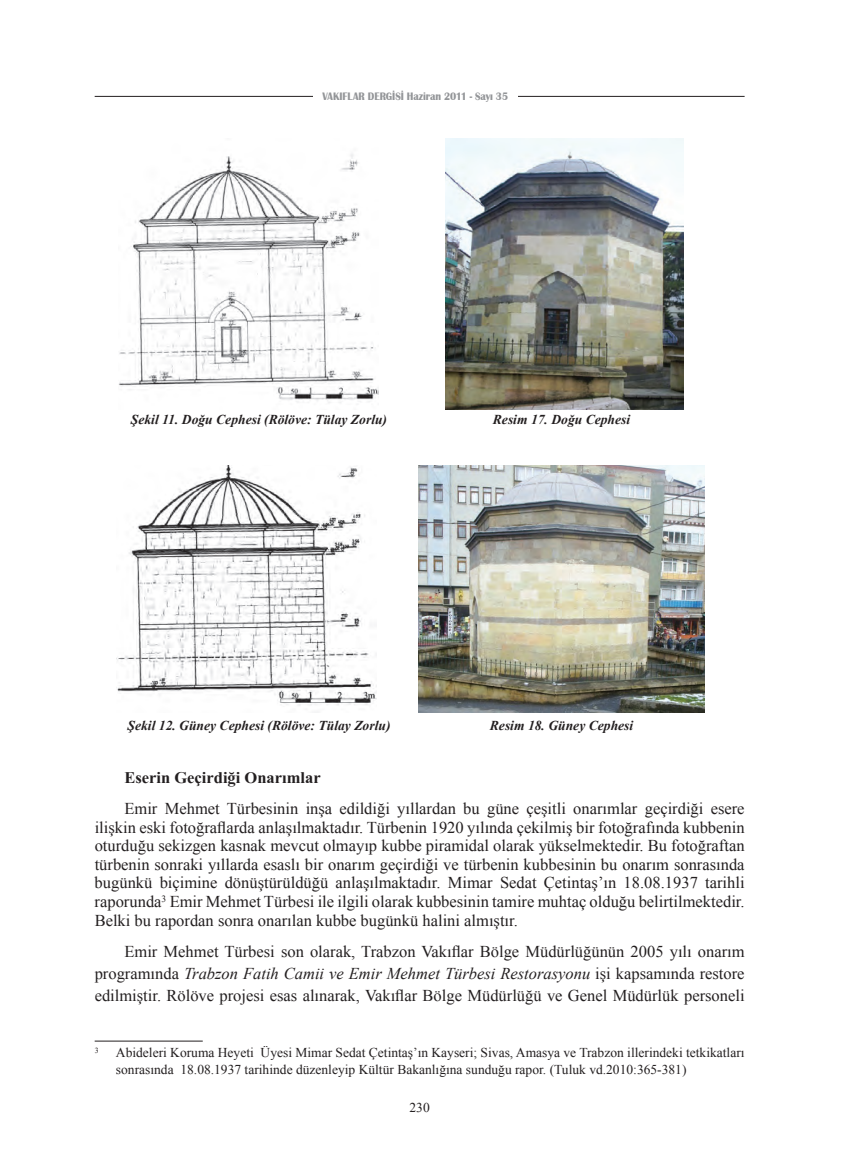
<style>
.page{position:relative;width:851px;height:1170px;background:#fff}
.page>*{position:absolute;margin:0;border:0;box-sizing:border-box;transform-origin:0 0}
.t1{font:16.5px/18.6px "Times New Roman";color:#231f20;text-align:justify}
.t2{font:700 16.5px "Times New Roman";color:#231f20}
.t3{font:italic 700 13.65px "Times New Roman";color:#231f20}
.t4{font:13.5px/16.2px "Times New Roman";color:#231f20}
.t5{font:700 11.1px "Britannic T";color:#939598;scale:.9 1}
.t6{font:7.8px "Times New Roman";color:#231f20}
.s1{font-style:italic}
</style>
<div class="page">
<hr style="left:95px;top:96px;width:649px;height:1px;background:#231f20">
<div style="left:313px;top:91px;width:204px;height:10px;background:#fff"></div>
<hr style="left:95px;top:1040px;width:108px;height:1px;background:#231f20">
<img style="left:445px;top:138px;width:238px;height:271px">
<img style="left:119px;top:154px;width:259px;height:249px">
<img style="left:418px;top:465px;width:286px;height:247px">
<img style="left:116px;top:465px;width:260px;height:241px">
<p class="t5" style="left:322px;top:89px;width:208px">VAKIFLAR DERGİSİ Haziran 2011 - Sayı 35</p>
<p class="t3" style="left:131px;top:411px;width:258px">Şekil 11. Doğu Cephesi (Rölöve: Tülay Zorlu)</p>
<p class="t3" style="left:493px;top:411px;width:139px">Resim 17. Doğu Cephesi</p>
<p class="t3" style="left:127px;top:717px;width:264px">Şekil 12. Güney Cephesi (Rölöve: Tülay Zorlu)</p>
<p class="t3" style="left:490px;top:717px;width:145px">Resim 18. Güney Cephesi</p>
<p class="t2" style="left:124px;top:771px;width:198px">Eserin Geçirdiği Onarımlar</p>
<p class="t1" style="left:95px;top:799px;width:651px;text-indent:30px">Emir Mehmet Türbesinin inşa edildiği yıllardan bu güne çeşitli onarımlar geçirdiği esere ilişkin eski fotoğraflarda anlaşılmaktadır. Türbenin 1920 yılında çekilmiş bir fotoğrafında kubbenin oturduğu sekizgen kasnak mevcut olmayıp kubbe piramidal olarak yükselmektedir. Bu fotoğraftan türbenin sonraki yıllarda esaslı bir onarım geçirdiği ve türbenin kubbesinin bu onarım sonrasında bugünkü biçimine dönüştürüldüğü anlaşılmaktadır. Mimar Sedat Çetintaş’ın 18.08.1937 tarihli raporunda<sup>3</sup> Emir Mehmet Türbesi ile ilgili olarak kubbesinin tamire muhtaç olduğu belirtilmektedir.<br>Belki bu rapordan sonra onarılan kubbe bugünkü halini almıştır.</p>
<p class="t1" style="left:95px;top:940px;width:651px;line-height:21.9px;text-indent:30px">Emir Mehmet Türbesi son olarak, Trabzon Vakıflar Bölge Müdürlüğünün 2005 yılı onarım programında <span class="s1">Trabzon Fatih Camii ve Emir Mehmet Türbesi Restorasyonu</span> işi kapsamında restore edilmiştir. Rölöve projesi esas alınarak, Vakıflar Bölge Müdürlüğü ve Genel Müdürlük personeli</p>
<p class="t6" style="left:95px;top:1045px;width:5px">3</p>
<p class="t4" style="left:116px;top:1044px;width:630px">Abideleri Koruma Heyeti Üyesi Mimar Sedat Çetintaş’ın Kayseri; Sivas, Amasya ve Trabzon illerindeki tetkikatları sonrasında 18.08.1937 tarihinde düzenleyip Kültür Bakanlığına sunduğu rapor. (Tuluk vd.2010:365-381)</p>
<p class="t4" style="left:409px;top:1099px;width:22px">230</p>
</div>
